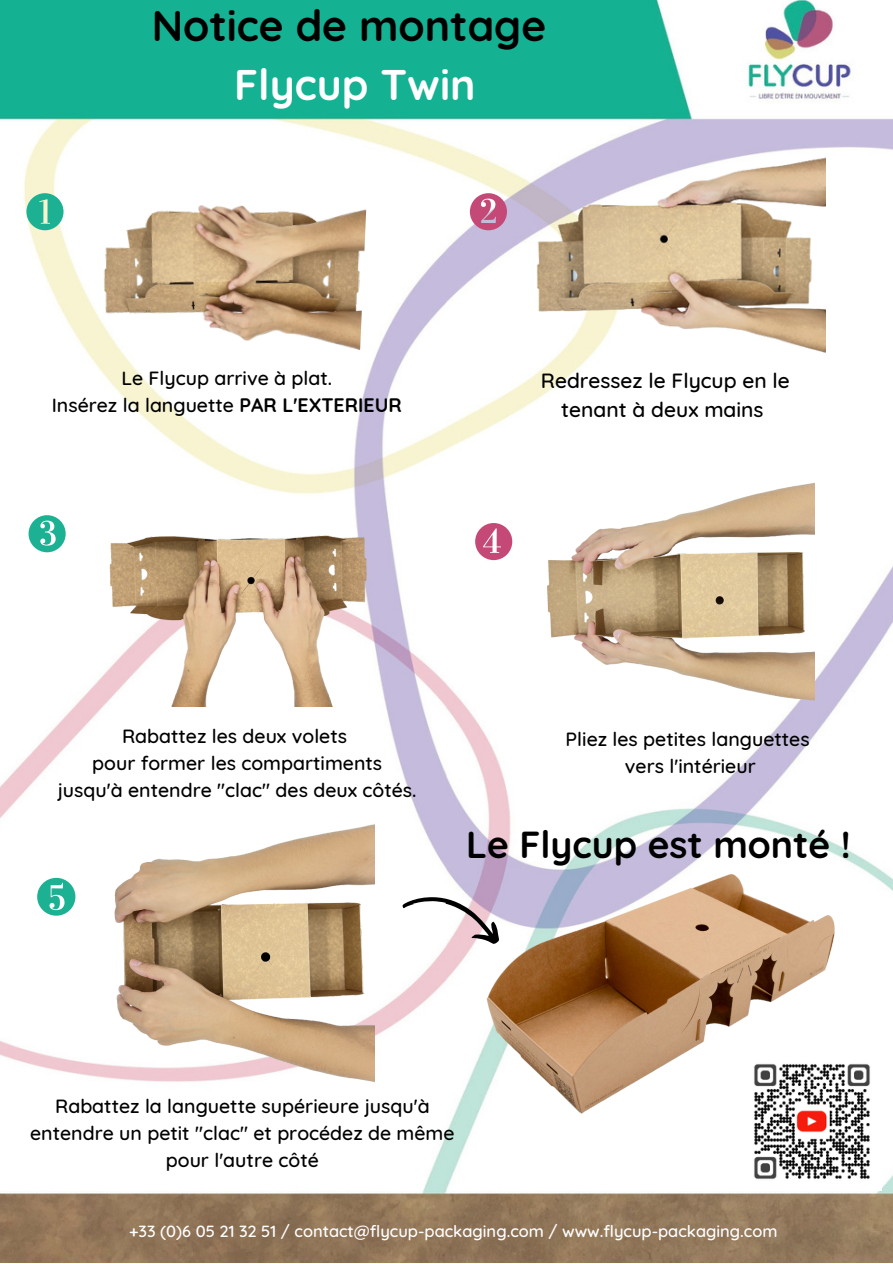
<style>
.page{position:relative;width:893px;height:1264px;background:#fff}
.page>*{position:absolute;margin:0;border:0;box-sizing:border-box;transform-origin:0 0}
.t1{font:700 42.75px "Quicksand";color:#000}
.t2{font:700 42.75px "Quicksand";color:#fff}
.t3{font:700 37.5px "Quicksand";color:#000}
.t4{font:500 21px/29.2px "Quicksand";color:#000;text-align:center}
.t5{font:500 19.5px/27px "Quicksand";color:#000;text-align:center}
.t6{font:500 16.5px "Quicksand";color:#fff}
.s1{font-weight:700}
</style>
<div class="page">
<img style="left:0;top:0;width:892px;height:1262px">
<img style="left:451px;top:845px;width:429px;height:297px">
<img style="left:97px;top:178px;width:270px;height:201px">
<svg style="left:26px;top:193px;width:38px;height:37px"></svg>
<img style="left:488px;top:125px;width:337px;height:285px">
<svg style="left:470px;top:193px;width:37px;height:37px"></svg>
<img style="left:107px;top:523px;width:270px;height:183px">
<svg style="left:29px;top:515px;width:37px;height:37px"></svg>
<img style="left:535px;top:466px;width:279px;height:248px">
<svg style="left:475px;top:523px;width:37px;height:37px"></svg>
<img style="left:99px;top:810px;width:275px;height:278px">
<svg style="left:37px;top:877px;width:38px;height:38px"></svg>
<svg style="left:401px;top:880px;width:106px;height:70px"></svg>
<img style="left:742px;top:1052px;width:139px;height:138px">
<h1 class="t1" style="left:152px;top:-2px;width:396px">Notice de montage</h1>
<h1 class="t2" style="left:234px;top:58px;width:243px">Flycup Twin</h1>
<p class="t5" style="left:52px;top:364px;width:351px">Le Flycup arrive à plat.<br>Insérez la languette <span class="s1">PAR L'EXTERIEUR</span></p>
<p class="t4" style="left:540px;top:365px;width:250px">Redressez le Flycup en le tenant à deux mains</p>
<p class="t5" style="left:58px;top:722px;width:360px">Rabattez les deux volets<br>pour former les compartiments jusqu'à entendre "clac" des deux côtés.</p>
<p class="t5" style="left:565px;top:724px;width:245px">Pliez les petites languettes vers l'intérieur</p>
<h2 class="t3" style="left:466px;top:820px;width:386px">Le Flycup est monté !</h2>
<p class="t5" style="left:30px;top:1092px;width:426px">Rabattez la languette supérieure jusqu'à entendre un petit "clac" et procédez de même pour l'autre côté</p>
<p class="t6" style="left:129px;top:1220px;width:650px">+33 (0)6 05 21 32 51 / contact@flycup-packaging.com / www.flycup-packaging.com</p>
</div>
